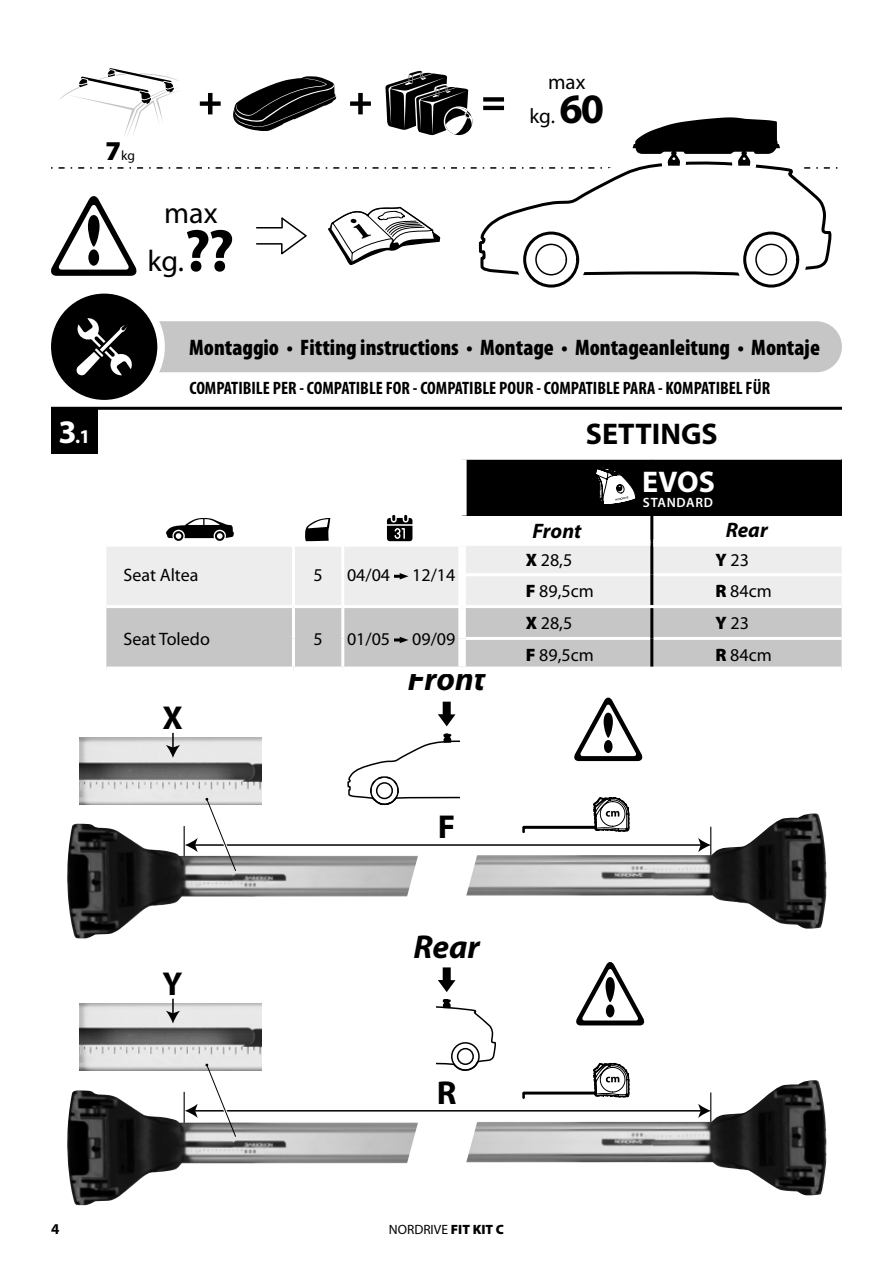
<style>
.page{position:relative;width:893px;height:1263px;background:#fff}
.page>*{position:absolute;margin:0;border:0;box-sizing:border-box;transform-origin:0 0}
.t1{font:italic 700 33.15px "Myriad Pro";color:#000}
.t2{font:700 33.15px "Myriad Pro";color:#000}
.t3{font:30px/48px "Myriad Pro";color:#000;text-align:center}
.t4{font:700 30px "Myriad Pro";color:#000}
.t5{font:700 30px "Myriad Pro";color:#fff}
.t6{font:900 condensed 22.5px "Myriad Pro";color:#000}
.t7{font:italic 700 21px "Myriad Pro";color:#000}
.t8{font:21px/33.6px "Myriad Pro";color:#000;text-align:center}
.t9{font:700 19.5px "Myriad Pro";color:#fff}
.t10{font:18px "Myriad Pro";color:#000}
.t11{font:700 condensed 18px "Myriad Pro";color:#000}
.t12{font:700 15px "Myriad Pro";color:#000}
.t13{font:13.5px "Myriad Pro";color:#000}
.t14{font:600 13.5px "Myriad Pro";letter-spacing:.05em;color:#fff}
.s1{font-weight:900;font-size:27.3px}
.s2{font-weight:700;font-size:60px}
.s3{font-weight:700;font-size:42px}
.s4{font-size:33px}
.s5{font-weight:900}
</style>
<div class="page">
<svg style="left:67px;top:697px;width:760px;height:509px"></svg>
<svg style="left:478px;top:172px;width:354px;height:102px"></svg>
<svg style="left:507px;top:215px;width:309px;height:73px"></svg>
<svg style="left:51px;top:196px;width:86px;height:80px"></svg>
<svg style="left:328px;top:206px;width:113px;height:59px"></svg>
<svg style="left:256px;top:217px;width:51px;height:38px"></svg>
<svg style="left:51px;top:68px;width:787px;height:104px"></svg>
<div style="left:115px;top:321px;width:727px;height:51px;background:#c6c6c6;border-radius:26px"></div>
<div style="left:47px;top:290px;width:114px;height:114px;background:#000;border-radius:50%"></div>
<div style="left:44px;top:286px;width:121px;height:121px;border:8px solid #fff;border-radius:50%"></div>
<svg style="left:76px;top:318px;width:56px;height:57px"></svg>
<div style="left:462px;top:459px;width:380px;height:57px;background:#000"></div>
<div style="left:106px;top:546px;width:736px;height:59px;background:#ededed"></div>
<div style="left:106px;top:608px;width:736px;height:58px;background:#c6c6c6"></div>
<div style="left:106px;top:539px;width:186px;height:8px;background:#fff"></div>
<div style="left:295px;top:539px;width:46px;height:8px;background:#fff"></div>
<div style="left:344px;top:539px;width:122px;height:8px;background:#fff"></div>
<div style="left:458px;top:547px;width:8px;height:28px;background:#fff"></div>
<div style="left:458px;top:575px;width:8px;height:30px;background:#fff"></div>
<div style="left:458px;top:608px;width:8px;height:30px;background:#fff"></div>
<div style="left:458px;top:638px;width:8px;height:28px;background:#fff"></div>
<hr style="left:292px;top:543px;width:3px;height:32px;background:#fff">
<hr style="left:341px;top:543px;width:3px;height:32px;background:#fff">
<hr style="left:292px;top:575px;width:3px;height:30px;background:#fff">
<hr style="left:341px;top:575px;width:3px;height:30px;background:#fff">
<hr style="left:292px;top:608px;width:3px;height:30px;background:#fff">
<hr style="left:341px;top:608px;width:3px;height:30px;background:#fff">
<hr style="left:292px;top:638px;width:3px;height:28px;background:#fff">
<hr style="left:341px;top:638px;width:3px;height:28px;background:#fff">
<hr style="left:466px;top:573px;width:184px;height:3px;background:#fff">
<hr style="left:653px;top:573px;width:189px;height:3px;background:#fff">
<hr style="left:466px;top:637px;width:184px;height:3px;background:#fff">
<hr style="left:653px;top:637px;width:189px;height:3px;background:#fff">
<hr style="left:458px;top:459px;width:194px;height:1px;background:#fff">
<hr style="left:652px;top:459px;width:190px;height:1px;background:#fff">
<div style="left:458px;top:459px;width:9px;height:57px;background:#fff"></div>
<hr style="left:650px;top:516px;width:3px;height:27px;background:#000">
<hr style="left:650px;top:543px;width:3px;height:32px;background:#000">
<hr style="left:650px;top:575px;width:3px;height:30px;background:#000">
<hr style="left:650px;top:608px;width:3px;height:30px;background:#000">
<hr style="left:650px;top:638px;width:3px;height:28px;background:#000">
<div style="left:653px;top:539px;width:189px;height:8px;background:#fff"></div>
<svg style="left:166px;top:518px;width:68px;height:23px"></svg>
<svg style="left:596px;top:467px;width:40px;height:37px"></svg>
<svg style="left:394px;top:573px;width:14px;height:6px"></svg>
<svg style="left:394px;top:637px;width:14px;height:6px"></svg>
<div style="left:51px;top:407px;width:47px;height:46px;background:#000"></div>
<hr style="left:51px;top:407px;width:791px;height:3px;background:#000">
<svg style="left:387px;top:515px;width:25px;height:26px"></svg>
<svg style="left:305px;top:518px;width:25px;height:23px"></svg>
<p class="t13" style="left:105px;top:147px;width:31px"><span class="s1">7</span>kg</p>
<h2 class="t3" style="left:147px;top:188px;width:88px">max kg.<span class="s2">??</span></h2>
<p class="t8" style="left:529px;top:65px;width:76px">max<br>kg. <span class="s3">60</span></p>
<p class="t9" style="left:59px;top:423px;width:33px"><span class="s4">3</span>.1</p>
<p class="t6" style="left:189px;top:333px;width:632px">Montaggio • Fitting instructions • Montage • Montageanleitung • Montaje</p>
<p class="t11" style="left:189px;top:376px;width:582px">COMPATIBILE PER - COMPATIBLE FOR - COMPATIBLE POUR - COMPATIBLE PARA - KOMPATIBEL FÜR</p>
<h2 class="t4" style="left:586px;top:415px;width:133px">SETTINGS</h2>
<h2 class="t5" style="left:642px;top:462px;width:74px">EVOS</h2>
<p class="t14" style="left:643px;top:494px;width:72px">STANDARD</p>
<p class="t10" style="left:123px;top:564px;width:77px">Seat Altea</p>
<p class="t10" style="left:314px;top:564px;width:11px">5</p>
<p class="t10" style="left:347px;top:564px;width:110px">04/04 12/14</p>
<p class="t10" style="left:123px;top:628px;width:88px">Seat Toledo</p>
<p class="t10" style="left:314px;top:628px;width:11px">5</p>
<p class="t10" style="left:347px;top:628px;width:110px">01/05 09/09</p>
<h1 class="t2" style="left:162px;top:696px;width:22px">X</h1>
<h1 class="t1" style="left:408px;top:658px;width:79px">Front</h1>
<p class="t7" style="left:532px;top:517px;width:51px">Front</p>
<p class="t7" style="left:726px;top:517px;width:44px">Rear</p>
<p class="t10" style="left:526px;top:548px;width:48px"><span class="s5">X</span> 28,5</p>
<p class="t10" style="left:716px;top:548px;width:35px"><span class="s5">Y</span> 23</p>
<p class="t10" style="left:526px;top:580px;width:69px"><span class="s5">F</span> 89,5cm</p>
<p class="t10" style="left:716px;top:580px;width:58px"><span class="s5">R</span> 84cm</p>
<p class="t10" style="left:526px;top:612px;width:48px"><span class="s5">X</span> 28,5</p>
<p class="t10" style="left:716px;top:612px;width:35px"><span class="s5">Y</span> 23</p>
<p class="t10" style="left:526px;top:644px;width:69px"><span class="s5">F</span> 89,5cm</p>
<p class="t10" style="left:716px;top:644px;width:58px"><span class="s5">R</span> 84cm</p>
<h1 class="t2" style="left:438px;top:805px;width:19px">F</h1>
<h1 class="t2" style="left:163px;top:962px;width:22px">Y</h1>
<h1 class="t1" style="left:413px;top:925px;width:68px">Rear</h1>
<h1 class="t2" style="left:437px;top:1071px;width:21px">R</h1>
<p class="t12" style="left:51px;top:1219px;width:10px">4</p>
<p class="t13" style="left:389px;top:1221px;width:117px">NORDRIVE <span class="s5">FIT KIT C</span></p>
</div>
